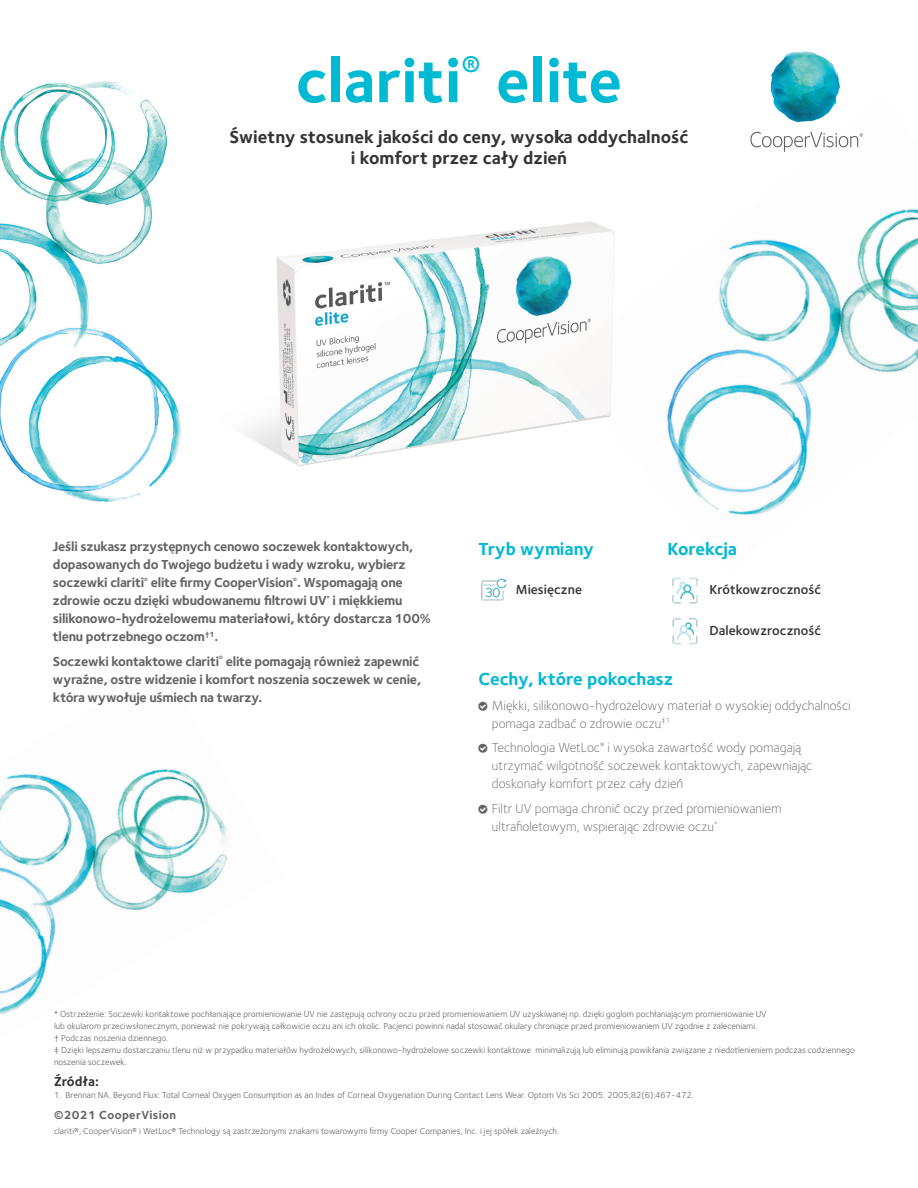
<style>
.page{position:relative;width:918px;height:1188px;background:#fff}
.page>*{position:absolute;margin:0;border:0;box-sizing:border-box;transform-origin:0 0}
.t1{font:700 63px "Foundry Sterling OT3";color:#00b9d2}
.t2{font:700 18px/21px "Foundry Sterling OT3";color:#323332;text-align:center}
.t3{font:700 18px "Foundry Sterling OT3";color:#00b9d2}
.Paragraph_Style_1{font:700 13.5px/18px "Foundry Sterling OT3";letter-spacing:-.02em;color:#636366}
.t4{font:300 13.5px/18px "Foundry Sterling OT3";color:#636366}
.t5{font:600 13.5px "Foundry Sterling OT3";color:#323332}
.t6{font:700 13.5px "Foundry Sterling OT3";color:#323332}
.t7{font:700 12px "Foundry Sterling OT3";letter-spacing:.03em;color:#636366}
.t8{font:9px/12px "Foundry Sterling OT3";color:#636366}
</style>
<div class="page">
<img style="left:0;top:768px;width:228px;height:247px">
<img style="left:245px;top:225px;width:312px;height:241px">
<img style="left:770px;top:51px;width:70px;height:46px">
<img style="left:0;top:81px;width:181px;height:422px">
<img style="left:557px;top:97px;width:361px;height:418px">
<img style="left:672px;top:577px;width:26px;height:27px">
<img style="left:672px;top:618px;width:26px;height:27px">
<img style="left:481px;top:578px;width:26px;height:23px">
<p class="t1" style="left:296px;top:31px;width:328px">clariti<sup>®</sup> elite</p>
<p class="t2" style="left:229px;top:126px;width:461px">Świetny stosunek jakości do ceny, wysoka oddychalność i komfort przez cały dzień</p>
<p class="Paragraph_Style_1" style="left:53px;top:537px;width:380px">Jeśli szukasz przystępnych cenowo soczewek kontaktowych, dopasowanych do Twojego budżetu i wady wzroku, wybierz soczewki clariti<sup>®</sup> elite firmy CooperVision<sup>®</sup>. Wspomagają one zdrowie oczu dzięki wbudowanemu filtrowi UV<sup>*</sup> i miękkiemu silikonowo-hydrożelowemu materiałowi, który dostarcza 100% tlenu potrzebnego oczom<sup>†1</sup>.</p>
<p class="Paragraph_Style_1" style="left:53px;top:652px;width:370px">Soczewki kontaktowe clariti<sup>®</sup> elite pomagają również zapewnić wyraźne, ostre widzenie i komfort noszenia soczewek w cenie, która wywołuje uśmiech na twarzy.</p>
<p class="t3" style="left:478px;top:534px;width:117px">Tryb wymiany</p>
<p class="t3" style="left:667px;top:534px;width:71px">Korekcja</p>
<p class="t5" style="left:516px;top:579px;width:68px">Miesięczne</p>
<p class="t5" style="left:709px;top:579px;width:113px">Krótkowzroczność</p>
<p class="t5" style="left:709px;top:620px;width:113px">Dalekowzroczność</p>
<p class="t3" style="left:478px;top:664px;width:197px">Cechy, które pokochasz</p>
<p class="t4" style="left:492px;top:695px;width:360px">Miękki, silikonowo-hydrożelowy materiał o wysokiej oddychalności pomaga zadbać o zdrowie oczu<sup>‡1</sup></p>
<p class="t4" style="left:492px;top:738px;width:322px">Technologia WetLoc<sup>®</sup> i wysoka zawartość wody pomagają utrzymać wilgotność soczewek kontaktowych, zapewniając doskonały komfort przez cały dzień</p>
<p class="t4" style="left:492px;top:799px;width:291px">Filtr UV pomaga chronić oczy przed promieniowaniem ultrafioletowym, wspierając zdrowie oczu<sup>*</sup></p>
<p class="t8" style="left:54px;top:1007px;width:714px">* Ostrzeżenie: Soczewki kontaktowe pochłaniające promieniowanie UV nie zastępują ochrony oczu przed promieniowaniem UV uzyskiwanej np. dzięki goglom pochłaniającym promieniowanie UV lub okularom przeciwsłonecznym, ponieważ nie pokrywają całkowicie oczu ani ich okolic. Pacjenci powinni nadal stosować okulary chroniące przed promieniowaniem UV zgodnie z zaleceniami.</p>
<p class="t8" style="left:54px;top:1031px;width:116px">† Podczas noszenia dziennego.</p>
<p class="t8" style="left:54px;top:1043px;width:802px">‡ Dzięki lepszemu dostarczaniu tlenu niż w przypadku materiałów hydrożelowych, silikonowo-hydrożelowe soczewki kontaktowe minimalizują lub eliminują powikłania związane z niedotlenieniem podczas codziennego noszenia soczewek.</p>
<p class="t6" style="left:54px;top:1070px;width:46px">Źródła:</p>
<p class="t8" style="left:54px;top:1088px;width:641px">1. Brennan NA. Beyond Flux: Total Corneal Oxygen Consumption as an Index of Corneal Oxygenation During Contact Lens Wear. Optom Vis Sci 2005. 2005;82(6):467-472.</p>
<p class="t7" style="left:54px;top:1105px;width:124px">©2021 CooperVision</p>
<p class="t8" style="left:54px;top:1124px;width:507px">clariti®, CooperVision® i WetLoc® Technology są zastrzeżonymi znakami towarowymi firmy Cooper Companies, Inc. i jej spółek zależnych.</p>
</div>
